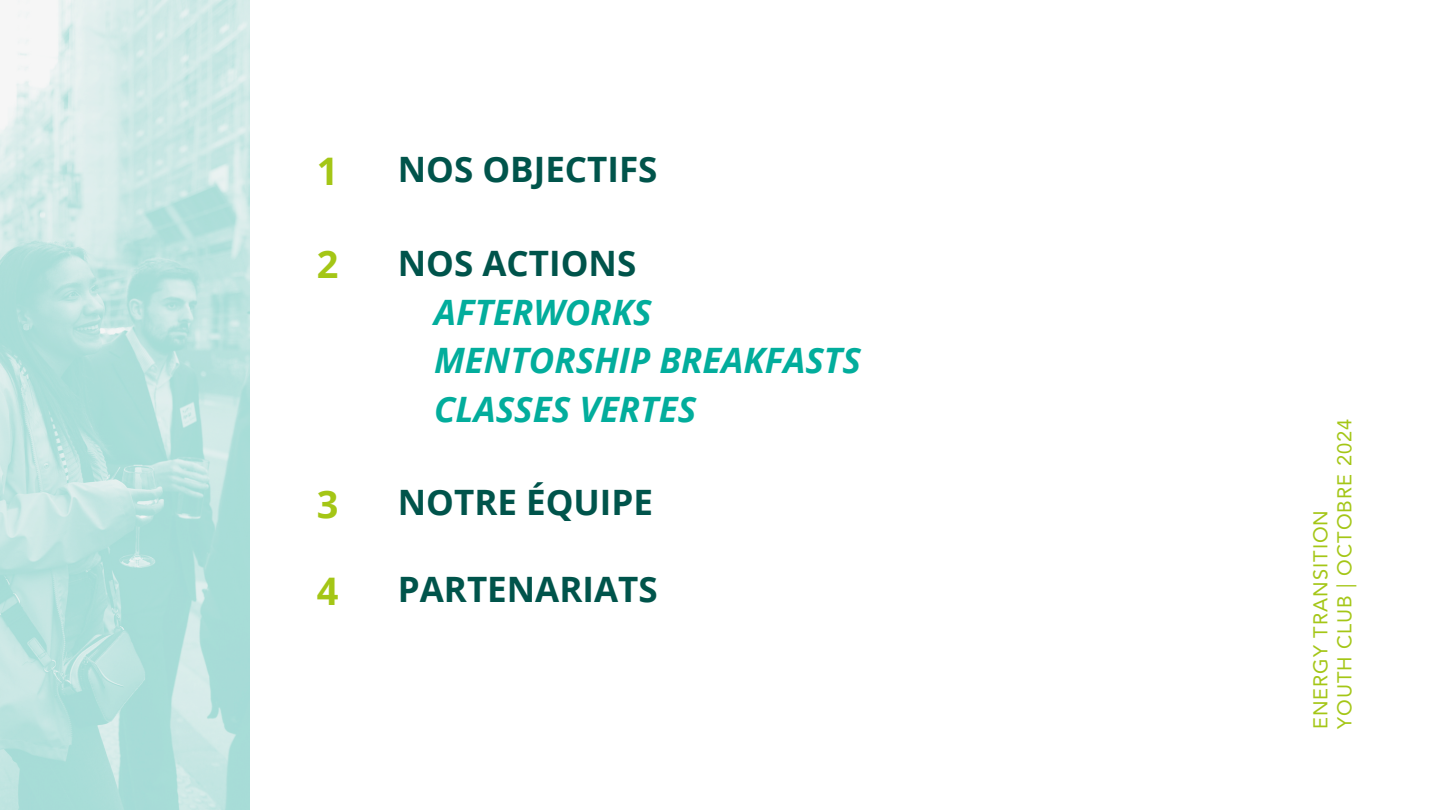
<style>
.page{position:relative;width:1440px;height:810px;background:#fff}
.page>*{position:absolute;margin:0;border:0;box-sizing:border-box;transform-origin:0 0}
.t1{font:700 38px "Open Sans";color:#a4c616}
.t2{font:italic 700 35px/48.8px "Open Sans";color:#02ad9c}
.t3{font:700 35px "Open Sans";color:#00544b}
.t4{font:20px "Avenir LT Pro";letter-spacing:.05em;color:#a4c616}
.s1{font-style:normal;color:#00544b}
</style>
<div class="page">
<img style="left:0;top:0;width:250px;height:810px">
<h1 class="t1" style="left:317px;top:145px;width:23px">1</h1>
<p class="t3" style="left:398px;top:144px;width:261px">NOS OBJECTIFS</p>
<p class="t1" style="left:317px;top:238px;width:23px">2</p>
<h1 class="t1" style="left:317px;top:478px;width:23px">3</h1>
<p class="t1" style="left:317px;top:565px;width:23px">4</p>
<p class="t2" style="left:434px;top:238px;width:428px;text-indent:-36px"><span class="s1">NOS ACTIONS<br></span>AFTERWORKS<br>MENTORSHIP BREAKFASTS<br>CLASSES VERTES</p>
<h1 class="t3" style="left:398px;top:478px;width:257px">NOTRE ÉQUIPE</h1>
<p class="t3" style="left:398px;top:564px;width:261px">PARTENARIATS</p>
<h1 class="t4" style="left:1312px;top:729px;width:221px;rotate:-90deg">ENERGY TRANSITION</h1>
<p class="t4" style="left:1336px;top:729px;width:311px;rotate:-90deg">YOUTH CLUB | OCTOBRE 2024</p>
</div>
